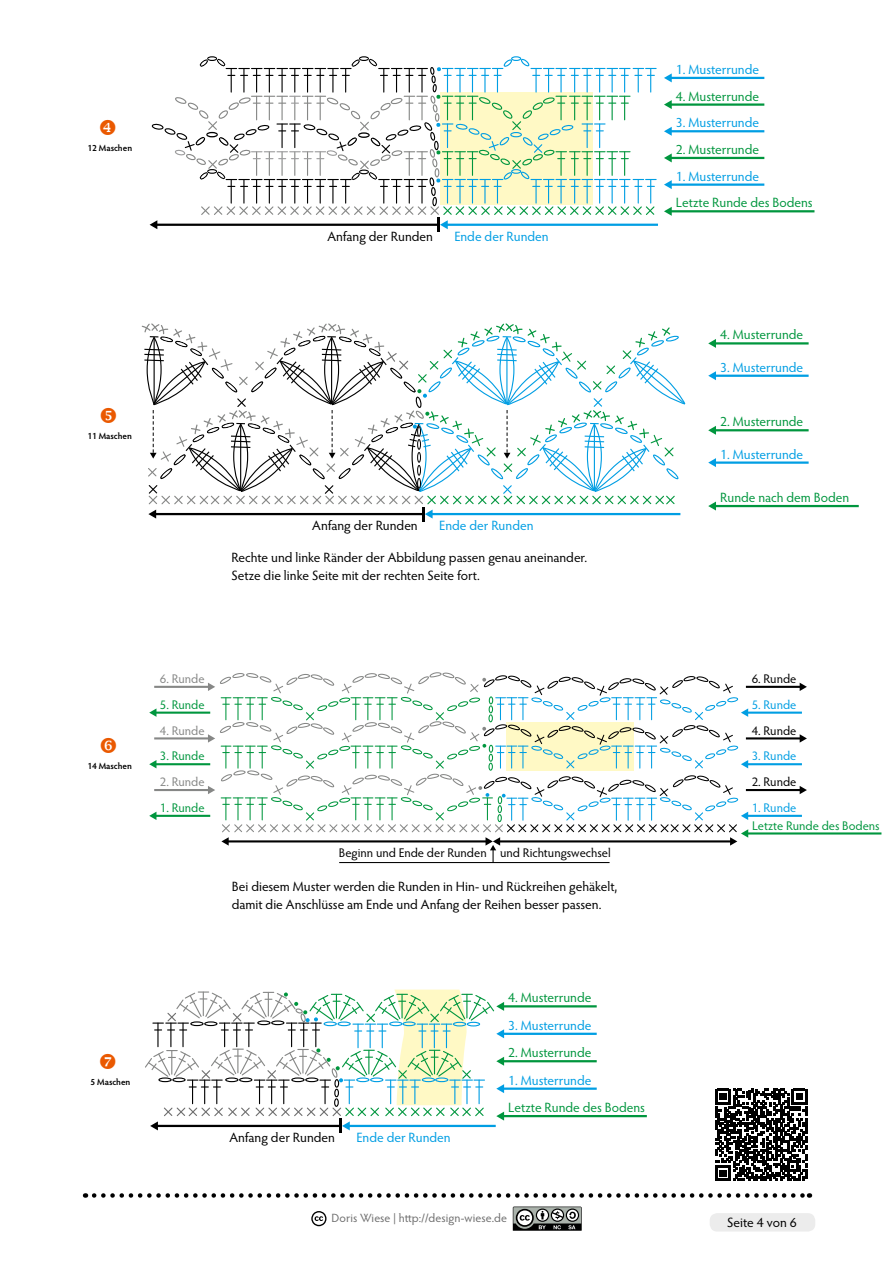
<style>
.page{position:relative;width:893px;height:1263px;background:#fff}
.page>*{position:absolute;margin:0;border:0;box-sizing:border-box;transform-origin:0 0}
.Fliesstext{font:13.5px/18px "Hypatia Sans Pro";color:#000}
.t1{font:13.5px "Hypatia Sans Pro";color:#00963e}
.t2{font:13.5px "Hypatia Sans Pro";color:#009ee3}
.t3{font:12.6px "Hypatia Sans Pro";color:#000}
.t4{font:12.6px "Hypatia Sans Pro";color:#00963e}
.t5{font:12.6px "Hypatia Sans Pro";color:#868786}
.t6{font:12.6px "Hypatia Sans Pro";color:#009ee3}
.t7{font:12px "Hypatia Sans Pro";letter-spacing:.01em;color:#6e6e6e}
.Fliesstext-2{font:600 9px "Hypatia Sans Pro";letter-spacing:-.005em;color:#000}
</style>
<div class="page">
<div style="left:710px;top:1213px;width:105px;height:18px;background:#ececec;border-radius:8px"></div>
<hr style="left:446px;top:224px;width:211px;height:2px;background:#009ee3">
<div style="left:359px;top:56px;width:10px;height:5px;border:1px solid #000;border-radius:50%"></div>
<div style="left:511px;top:56px;width:10px;height:5px;border:1px solid #009ee3;border-radius:50%"></div>
<div style="left:207px;top:56px;width:10px;height:5px;border:1px solid #000;border-radius:50%"></div>
<svg style="left:150px;top:58px;width:506px;height:174px"></svg>
<hr style="left:670px;top:210px;width:143px;height:2px;background:#00963e">
<svg style="left:664px;top:207px;width:8px;height:9px"></svg>
<hr style="left:670px;top:183px;width:93px;height:3px;background:#009ee3">
<svg style="left:664px;top:180px;width:8px;height:9px"></svg>
<hr style="left:670px;top:77px;width:93px;height:2px;background:#009ee3">
<svg style="left:664px;top:73px;width:8px;height:9px"></svg>
<hr style="left:670px;top:157px;width:93px;height:2px;background:#00963e">
<svg style="left:664px;top:153px;width:8px;height:9px"></svg>
<hr style="left:670px;top:130px;width:93px;height:2px;background:#009ee3">
<svg style="left:664px;top:127px;width:8px;height:9px"></svg>
<hr style="left:670px;top:103px;width:93px;height:3px;background:#00963e">
<svg style="left:664px;top:100px;width:8px;height:9px"></svg>
<hr style="left:503px;top:1115px;width:143px;height:2px;background:#00963e">
<hr style="left:503px;top:1087px;width:93px;height:3px;background:#009ee3">
<hr style="left:503px;top:1060px;width:93px;height:2px;background:#00963e">
<hr style="left:503px;top:1033px;width:93px;height:2px;background:#009ee3">
<hr style="left:503px;top:1005px;width:93px;height:2px;background:#00963e">
<svg style="left:145px;top:989px;width:359px;height:144px"></svg>
<hr style="left:155px;top:815px;width:54px;height:2px;background:#00963e">
<svg style="left:149px;top:812px;width:7px;height:8px"></svg>
<hr style="left:155px;top:789px;width:54px;height:2px;background:#868786">
<hr style="left:155px;top:763px;width:54px;height:2px;background:#00963e">
<svg style="left:149px;top:760px;width:7px;height:8px"></svg>
<hr style="left:155px;top:737px;width:54px;height:2px;background:#868786">
<hr style="left:155px;top:712px;width:54px;height:2px;background:#00963e">
<svg style="left:149px;top:708px;width:7px;height:9px"></svg>
<hr style="left:155px;top:686px;width:54px;height:2px;background:#868786">
<hr style="left:747px;top:815px;width:54px;height:2px;background:#009ee3">
<hr style="left:747px;top:789px;width:54px;height:2px;background:#000">
<svg style="left:800px;top:786px;width:7px;height:8px"></svg>
<hr style="left:747px;top:763px;width:54px;height:2px;background:#009ee3">
<hr style="left:747px;top:737px;width:54px;height:2px;background:#000">
<svg style="left:800px;top:734px;width:7px;height:9px"></svg>
<hr style="left:747px;top:712px;width:54px;height:2px;background:#009ee3">
<hr style="left:747px;top:686px;width:54px;height:2px;background:#000">
<svg style="left:800px;top:683px;width:7px;height:8px"></svg>
<hr style="left:747px;top:832px;width:133px;height:2px;background:#00963e">
<svg style="left:208px;top:672px;width:540px;height:190px"></svg>
<hr style="left:339px;top:862px;width:271px;height:1px;background:#000">
<hr style="left:422px;top:507px;width:3px;height:14px;background:#000">
<svg style="left:141px;top:323px;width:545px;height:196px"></svg>
<hr style="left:715px;top:505px;width:143px;height:2px;background:#00963e">
<svg style="left:708px;top:502px;width:8px;height:8px"></svg>
<hr style="left:715px;top:461px;width:92px;height:3px;background:#009ee3">
<svg style="left:708px;top:458px;width:8px;height:9px"></svg>
<hr style="left:715px;top:429px;width:92px;height:2px;background:#00963e">
<svg style="left:708px;top:426px;width:8px;height:9px"></svg>
<hr style="left:715px;top:375px;width:92px;height:2px;background:#009ee3">
<svg style="left:708px;top:371px;width:8px;height:9px"></svg>
<hr style="left:715px;top:342px;width:92px;height:2px;background:#00963e">
<svg style="left:708px;top:339px;width:8px;height:9px"></svg>
<svg style="left:715px;top:1089px;width:92px;height:92px"></svg>
<svg style="left:94px;top:1193px;width:716px;height:5px"></svg>
<svg style="left:513px;top:1206px;width:69px;height:25px;background:#747775"></svg>
<svg style="left:311px;top:1211px;width:15px;height:15px"></svg>
<p class="Fliesstext-2" style="left:87px;top:141px;width:46px">12 Maschen</p>
<p class="Fliesstext-2" style="left:88px;top:430px;width:46px">11 Maschen</p>
<p class="Fliesstext" style="left:327px;top:227px;width:107px">Anfang der Runden</p>
<p class="t2" style="left:454px;top:227px;width:96px">Ende der Runden</p>
<p class="Fliesstext" style="left:312px;top:516px;width:107px">Anfang der Runden</p>
<p class="t2" style="left:439px;top:517px;width:96px">Ende der Runden</p>
<p class="Fliesstext" style="left:231px;top:547px;width:357px">Rechte und linke Ränder der Abbildung passen genau aneinander.<br>Setze die linke Seite mit der rechten Seite fort.</p>
<p class="t2" style="left:676px;top:60px;width:85px">1. Musterrunde</p>
<p class="t1" style="left:676px;top:87px;width:85px">4. Musterrunde</p>
<p class="t2" style="left:676px;top:114px;width:85px">3. Musterrunde</p>
<p class="t1" style="left:676px;top:140px;width:85px">2. Musterrunde</p>
<p class="t2" style="left:676px;top:167px;width:85px">1. Musterrunde</p>
<p class="t1" style="left:676px;top:194px;width:138px">Letzte Runde des Bodens</p>
<p class="t1" style="left:720px;top:326px;width:85px">4. Musterrunde</p>
<p class="t2" style="left:720px;top:358px;width:85px">3. Musterrunde</p>
<p class="t1" style="left:720px;top:413px;width:85px">2. Musterrunde</p>
<p class="t2" style="left:720px;top:445px;width:85px">1. Musterrunde</p>
<p class="t1" style="left:720px;top:488px;width:131px">Runde nach dem Boden</p>
<p class="Fliesstext-2" style="left:88px;top:759px;width:46px">14 Maschen</p>
<p class="t5" style="left:160px;top:670px;width:46px">6. Runde</p>
<p class="t4" style="left:160px;top:696px;width:46px">5. Runde</p>
<p class="t5" style="left:160px;top:722px;width:46px">4. Runde</p>
<p class="t4" style="left:160px;top:748px;width:46px">3. Runde</p>
<p class="t5" style="left:160px;top:773px;width:46px">2. Runde</p>
<p class="t4" style="left:160px;top:799px;width:46px">1. Runde</p>
<p class="t3" style="left:339px;top:844px;width:273px">Beginn und Ende der Runden und Richtungswechsel</p>
<p class="Fliesstext" style="left:232px;top:877px;width:387px">Bei diesem Muster werden die Runden in Hin- und Rückreihen gehäkelt, damit die Anschlüsse am Ende und Anfang der Reihen besser passen.</p>
<p class="Fliesstext-2" style="left:91px;top:1076px;width:41px">5 Maschen</p>
<p class="t1" style="left:508px;top:989px;width:85px">4. Musterrunde</p>
<p class="t2" style="left:508px;top:1016px;width:85px">3. Musterrunde</p>
<p class="t1" style="left:508px;top:1043px;width:85px">2. Musterrunde</p>
<p class="t2" style="left:508px;top:1071px;width:85px">1. Musterrunde</p>
<p class="Fliesstext" style="left:229px;top:1128px;width:107px">Anfang der Runden</p>
<p class="t2" style="left:356px;top:1128px;width:96px">Ende der Runden</p>
<p class="t1" style="left:508px;top:1098px;width:138px">Letzte Runde des Bodens</p>
<p class="t7" style="left:331px;top:1210px;width:177px">Doris Wiese | http://design-wiese.de</p>
<p class="t3" style="left:752px;top:670px;width:46px">6. Runde</p>
<p class="t6" style="left:752px;top:696px;width:46px">5. Runde</p>
<p class="t3" style="left:752px;top:722px;width:46px">4. Runde</p>
<p class="t6" style="left:752px;top:748px;width:46px">3. Runde</p>
<p class="t3" style="left:752px;top:773px;width:46px">2. Runde</p>
<p class="t6" style="left:752px;top:799px;width:46px">1. Runde</p>
<p class="t4" style="left:752px;top:817px;width:129px">Letzte Runde des Bodens</p>
<p class="Fliesstext" style="left:727px;top:1213px;width:71px">Seite 4 von 6</p>
</div>
